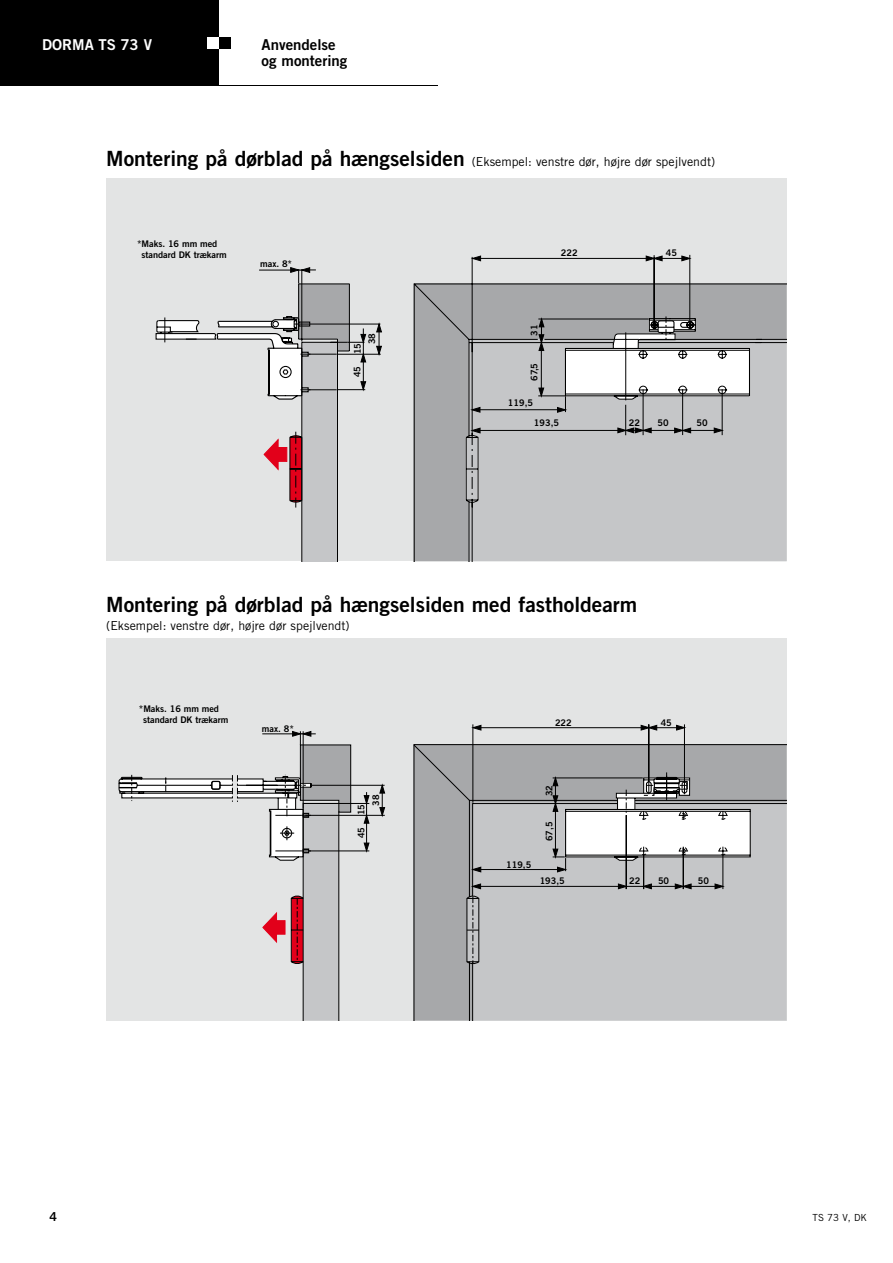
<style>
.page{position:relative;width:893px;height:1263px;background:#fff}
.page>*{position:absolute;margin:0;border:0;box-sizing:border-box;transform-origin:0 0}
.t1{font:21px "Trade Gothic Bold Two";color:#000}
.t2{font:15px/16.5px "Trade Gothic Bold Two";color:#000}
.t3{font:15px "Trade Gothic Bold Two";color:#fff}
.t4{font:12.3px "Trade Gothic";color:#000}
.t5{font:12.3px "Trade Gothic Bold Two";color:#000}
.t6{font:9.75px "Trade Gothic";color:#000}
.t7{font:9.15px/10.6px "Trade Gothic Bold Two";color:#000}
.s1{font-family:"Trade Gothic Bold Two";font-size:21px}
</style>
<div class="page">
<div style="left:106px;top:179px;width:681px;height:382px;background:#e3e4e4"></div>
<div style="left:302px;top:342px;width:36px;height:219px;background:#c5c6c8"></div>
<svg style="left:414px;top:256px;width:373px;height:305px;background:#bbbcbe"></svg>
<svg style="left:471px;top:407px;width:10px;height:6px"></svg>
<svg style="left:674px;top:427px;width:17px;height:7px"></svg>
<svg style="left:466px;top:427px;width:15px;height:75px"></svg>
<svg style="left:713px;top:427px;width:9px;height:6px"></svg>
<svg style="left:538px;top:387px;width:6px;height:10px"></svg>
<svg style="left:538px;top:318px;width:7px;height:10px"></svg>
<svg style="left:538px;top:334px;width:6px;height:17px"></svg>
<svg style="left:617px;top:427px;width:35px;height:6px"></svg>
<hr style="left:682px;top:389px;width:1px;height:46px;background:#000">
<hr style="left:722px;top:389px;width:1px;height:46px;background:#000">
<hr style="left:643px;top:389px;width:1px;height:46px;background:#000">
<hr style="left:625px;top:405px;width:1px;height:30px;background:#000">
<hr style="left:294px;top:324px;width:86px;height:1px;background:#000">
<hr style="left:337px;top:354px;width:44px;height:1px;background:#000">
<hr style="left:337px;top:342px;width:1px;height:85px;background:#000">
<hr style="left:302px;top:427px;width:1px;height:134px;background:#000">
<hr style="left:337px;top:427px;width:1px;height:134px;background:#000">
<hr style="left:302px;top:342px;width:1px;height:85px;background:#000">
<svg style="left:376px;top:323px;width:6px;height:32px"></svg>
<svg style="left:155px;top:267px;width:211px;height:134px"></svg>
<svg style="left:263px;top:432px;width:39px;height:75px;background:#cf848d"></svg>
<svg style="left:472px;top:255px;width:9px;height:6px"></svg>
<svg style="left:645px;top:255px;width:18px;height:6px"></svg>
<svg style="left:681px;top:255px;width:10px;height:6px"></svg>
<svg style="left:557px;top:316px;width:193px;height:97px"></svg>
<hr style="left:654px;top:257px;width:1px;height:72px;background:#000">
<hr style="left:689px;top:255px;width:1px;height:66px;background:#000">
<hr style="left:657px;top:258px;width:31px;height:1px;background:#000">
<hr style="left:654px;top:255px;width:1px;height:66px;background:#000">
<hr style="left:475px;top:258px;width:176px;height:1px;background:#000">
<div style="left:106px;top:638px;width:681px;height:382px;background:#e3e4e4"></div>
<div style="left:303px;top:803px;width:36px;height:217px;background:#c5c6c8"></div>
<hr style="left:308px;top:851px;width:61px;height:1px;background:#000">
<hr style="left:303px;top:803px;width:66px;height:1px;background:#000">
<hr style="left:305px;top:815px;width:80px;height:1px;background:#000">
<hr style="left:311px;top:785px;width:74px;height:1px;background:#000">
<hr style="left:303px;top:803px;width:1px;height:217px;background:#000">
<hr style="left:339px;top:811px;width:1px;height:209px;background:#000">
<svg style="left:262px;top:895px;width:42px;height:69px;background:#d0838c"></svg>
<div style="left:413px;top:724px;width:374px;height:172px;background:#e3e4e4"></div>
<svg style="left:414px;top:744px;width:373px;height:276px;background:#b3b4b6"></svg>
<svg style="left:466px;top:777px;width:257px;height:187px;background:#bebfc1"></svg>
<hr style="left:472px;top:962px;width:1px;height:58px;background:#000">
<hr style="left:469px;top:962px;width:1px;height:58px;background:#000">
<svg style="left:467px;top:895px;width:12px;height:69px"></svg>
<svg style="left:472px;top:866px;width:10px;height:7px"></svg>
<svg style="left:472px;top:883px;width:9px;height:6px"></svg>
<svg style="left:472px;top:725px;width:10px;height:6px"></svg>
<svg style="left:363px;top:792px;width:7px;height:60px"></svg>
<svg style="left:379px;top:784px;width:6px;height:32px"></svg>
<hr style="left:480px;top:886px;width:144px;height:1px;background:#000">
<svg style="left:618px;top:883px;width:106px;height:6px"></svg>
<svg style="left:552px;top:772px;width:199px;height:101px"></svg>
<hr style="left:555px;top:810px;width:1px;height:40px;background:#000">
<hr style="left:480px;top:869px;width:79px;height:1px;background:#000">
<hr style="left:480px;top:727px;width:164px;height:1px;background:#000">
<svg style="left:640px;top:725px;width:45px;height:6px"></svg>
<svg style="left:118px;top:731px;width:233px;height:130px"></svg>
<div style="left:0;top:0;width:219px;height:85px;background:#000"></div>
<div style="left:219px;top:37px;width:12px;height:11px;background:#000"></div>
<div style="left:207px;top:37px;width:12px;height:11px;background:#fff"></div>
<h2 class="t3" style="left:42px;top:35px;width:112px">DORMA TS 73 V</h2>
<h2 class="t2" style="left:261px;top:36px;width:87px">Anvendelse og montering</h2>
<h3 class="t4" style="left:106px;top:154px;width:610px"><span class="s1">Montering på dørblad på hængselsiden</span> (Eksempel: venstre dør, højre dør spejlvendt)</h3>
<p class="t7" style="left:141px;top:239px;width:87px;text-indent:-4px">*Maks. 16 mm med standard DK trækarm</p>
<p class="t7" style="left:260px;top:258px;width:34px">max. 8*</p>
<p class="t7" style="left:350px;top:344px;width:12px;line-height:14.4px;text-indent:-10px;rotate:-90deg">15<br>38</p>
<p class="t7" style="left:352px;top:377px;width:13px;rotate:-90deg">45</p>
<p class="t7" style="left:561px;top:248px;width:18px">222</p>
<p class="t7" style="left:666px;top:248px;width:13px">45</p>
<p class="t7" style="left:529px;top:336px;width:13px;rotate:-90deg">31</p>
<p class="t7" style="left:529px;top:381px;width:19px;rotate:-90deg">67,5</p>
<p class="t7" style="left:508px;top:397px;width:27px">119,5</p>
<p class="t7" style="left:534px;top:417px;width:27px">193,5</p>
<p class="t7" style="left:629px;top:417px;width:13px">22</p>
<p class="t7" style="left:657px;top:417px;width:13px">50</p>
<p class="t7" style="left:697px;top:417px;width:13px">50</p>
<h1 class="t1" style="left:106px;top:592px;width:533px">Montering på dørblad på hængselsiden med fastholdearm</h1>
<h3 class="t4" style="left:106px;top:618px;width:245px">(Eksempel: venstre dør, højre dør spejlvendt)</h3>
<p class="t7" style="left:143px;top:704px;width:87px;text-indent:-4px">*Maks. 16 mm med standard DK trækarm</p>
<p class="t7" style="left:262px;top:723px;width:33px">max. 8*</p>
<p class="t7" style="left:354px;top:806px;width:13px;line-height:14.7px;text-indent:-9px;rotate:-90deg">15<br>38</p>
<p class="t7" style="left:356px;top:838px;width:13px;rotate:-90deg">45</p>
<p class="t7" style="left:555px;top:718px;width:18px">222</p>
<p class="t7" style="left:661px;top:718px;width:13px">45</p>
<p class="t7" style="left:506px;top:859px;width:27px">119,5</p>
<p class="t7" style="left:544px;top:796px;width:13px;rotate:-90deg">32</p>
<p class="t7" style="left:544px;top:841px;width:21px;rotate:-90deg">67,5</p>
<p class="t7" style="left:540px;top:876px;width:27px">193,5</p>
<p class="t7" style="left:629px;top:876px;width:13px">22</p>
<p class="t7" style="left:658px;top:876px;width:13px">50</p>
<p class="t7" style="left:698px;top:876px;width:13px">50</p>
<h3 class="t5" style="left:49px;top:1209px;width:9px">4</h3>
<p class="t6" style="left:813px;top:1212px;width:56px">TS 73 V, DK</p>
</div>
